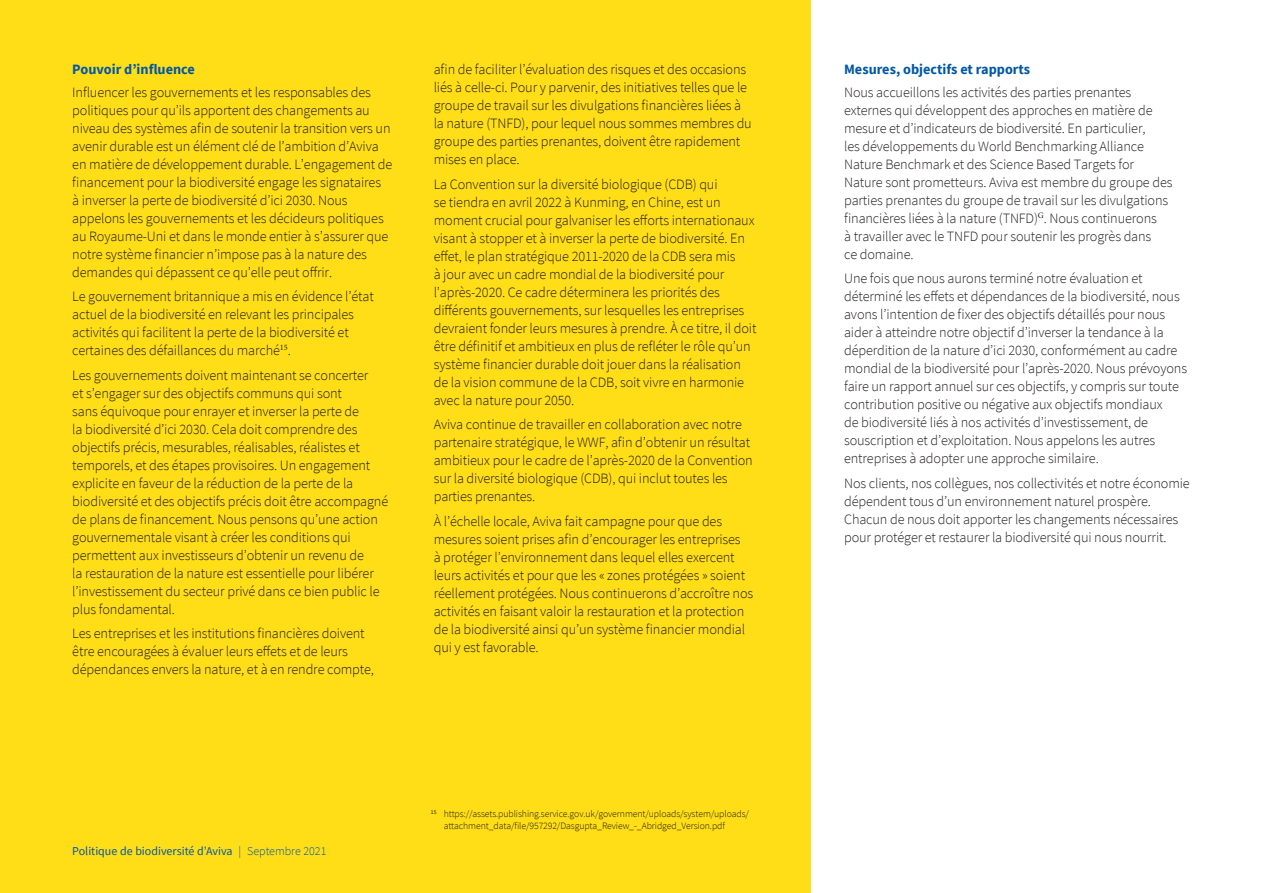
<style>
.page{position:relative;width:1263px;height:893px;background:#fff}
.page>*{position:absolute;margin:0;border:0;box-sizing:border-box;transform-origin:0 0}
.Body{font:300 14.25px/18px "Source Sans Pro";letter-spacing:-.01em;color:#231f20}
.Head_2{font:700 14.25px "Source Sans Pro";color:#0158a6}
.t1{font:12px "Source Sans Pro";color:#0158a6}
.Footnotes{font:300 9.75px/12px "Source Sans Pro";letter-spacing:-.01em;color:#231f20}
.s1{font-weight:300}
</style>
<div class="page">
<div style="left:0;top:0;width:810px;height:893px;background:#ffdd17"></div>
<p class="Head_2" style="left:72px;top:60px;width:124px">Pouvoir d’influence</p>
<p class="Body" style="left:72px;top:83px;width:322px">Influencer les gouvernements et les responsables des politiques pour qu’ils apportent des changements au niveau des systèmes afin de soutenir la transition vers un avenir durable est un élément clé de l’ambition d’Aviva en matière de développement durable. L’engagement de financement pour la biodiversité engage les signataires<br>à inverser la perte de biodiversité d’ici 2030. Nous appelons les gouvernements et les décideurs politiques au Royaume-Uni et dans le monde entier à s’assurer que notre système financier n’impose pas à la nature des demandes qui dépassent ce qu’elle peut offrir.</p>
<p class="Body" style="left:72px;top:287px;width:303px">Le gouvernement britannique a mis en évidence l’état actuel de la biodiversité en relevant les principales activités qui facilitent la perte de la biodiversité et certaines des défaillances du marché<sup>15</sup>.</p>
<p class="Body" style="left:72px;top:366px;width:317px">Les gouvernements doivent maintenant se concerter<br>et s’engager sur des objectifs communs qui sont<br>sans équivoque pour enrayer et inverser la perte de<br>la biodiversité d’ici 2030. Cela doit comprendre des objectifs précis, mesurables, réalisables, réalistes et temporels, et des étapes provisoires. Un engagement explicite en faveur de la réduction de la perte de la biodiversité et des objectifs précis doit être accompagné de plans de financement. Nous pensons qu’une action gouvernementale visant à créer les conditions qui permettent aux investisseurs d’obtenir un revenu de<br>la restauration de la nature est essentielle pour libérer l’investissement du secteur privé dans ce bien public le plus fondamental.</p>
<p class="Body" style="left:72px;top:624px;width:303px">Les entreprises et les institutions financières doivent être encouragées à évaluer leurs effets et de leurs dépendances envers la nature, et à en rendre compte,</p>
<p class="Body" style="left:434px;top:61px;width:320px">afin de faciliter l’évaluation des risques et des occasions liés à celle-ci. Pour y parvenir, des initiatives telles que le groupe de travail sur les divulgations financières liées à la nature (TNFD), pour lequel nous sommes membres du groupe des parties prenantes, doivent être rapidement mises en place.</p>
<p class="Body" style="left:434px;top:175px;width:324px">La Convention sur la diversité biologique (CDB) qui<br>se tiendra en avril 2022 à Kunming, en Chine, est un moment crucial pour galvaniser les efforts internationaux visant à stopper et à inverser la perte de biodiversité. En effet, le plan stratégique 2011-2020 de la CDB sera mis<br>à jour avec un cadre mondial de la biodiversité pour l’après-2020. Ce cadre déterminera les priorités des différents gouvernements, sur lesquelles les entreprises devraient fonder leurs mesures à prendre. À ce titre, il doit être définitif et ambitieux en plus de refléter le rôle qu’un système financier durable doit jouer dans la réalisation de la vision commune de la CDB, soit vivre en harmonie avec la nature pour 2050.</p>
<p class="Body" style="left:434px;top:416px;width:321px">Aviva continue de travailler en collaboration avec notre partenaire stratégique, le WWF, afin d’obtenir un résultat ambitieux pour le cadre de l’après-2020 de la Convention sur la diversité biologique (CDB), qui inclut toutes les parties prenantes.</p>
<p class="Body" style="left:434px;top:512px;width:321px">À l’échelle locale, Aviva fait campagne pour que des mesures soient prises afin d’encourager les entreprises<br>à protéger l’environnement dans lequel elles exercent leurs activités et pour que les « zones protégées » soient réellement protégées. Nous continuerons d’accroître nos activités en faisant valoir la restauration et la protection de la biodiversité ainsi qu’un système financier mondial qui y est favorable.</p>
<p class="t1" style="left:72px;top:844px;width:256px">Politique de biodiversité d’Aviva <span class="s1">| Septembre 2021</span></p>
<p class="Footnotes" style="left:444px;top:808px;width:307px;text-indent:-13px"><sup>15</sup> https://assets.publishing.service.gov.uk/government/uploads/system/uploads/ attachment_data/file/957292/Dasgupta_Review_-_Abridged_Version.pdf</p>
<p class="Head_2" style="left:844px;top:60px;width:188px">Mesures, objectifs et rapports</p>
<p class="Body" style="left:844px;top:83px;width:330px">Nous accueillons les activités des parties prenantes externes qui développent des approches en matière de mesure et d’indicateurs de biodiversité. En particulier,<br>les développements du World Benchmarking Alliance Nature Benchmark et des Science Based Targets for Nature sont prometteurs. Aviva est membre du groupe des parties prenantes du groupe de travail sur les divulgations financières liées à la nature (TNFD)<sup>G</sup>. Nous continuerons<br>à travailler avec le TNFD pour soutenir les progrès dans<br>ce domaine.</p>
<p class="Body" style="left:844px;top:269px;width:344px">Une fois que nous aurons terminé notre évaluation et déterminé les effets et dépendances de la biodiversité, nous avons l’intention de fixer des objectifs détaillés pour nous aider à atteindre notre objectif d’inverser la tendance à la déperdition de la nature d’ici 2030, conformément au cadre mondial de la biodiversité pour l’après-2020. Nous prévoyons faire un rapport annuel sur ces objectifs, y compris sur toute contribution positive ou négative aux objectifs mondiaux<br>de biodiversité liés à nos activités d’investissement, de souscription et d’exploitation. Nous appelons les autres entreprises à adopter une approche similaire.</p>
<p class="Body" style="left:844px;top:474px;width:347px">Nos clients, nos collègues, nos collectivités et notre économie dépendent tous d’un environnement naturel prospère.<br>Chacun de nous doit apporter les changements nécessaires pour protéger et restaurer la biodiversité qui nous nourrit.</p>
</div>
